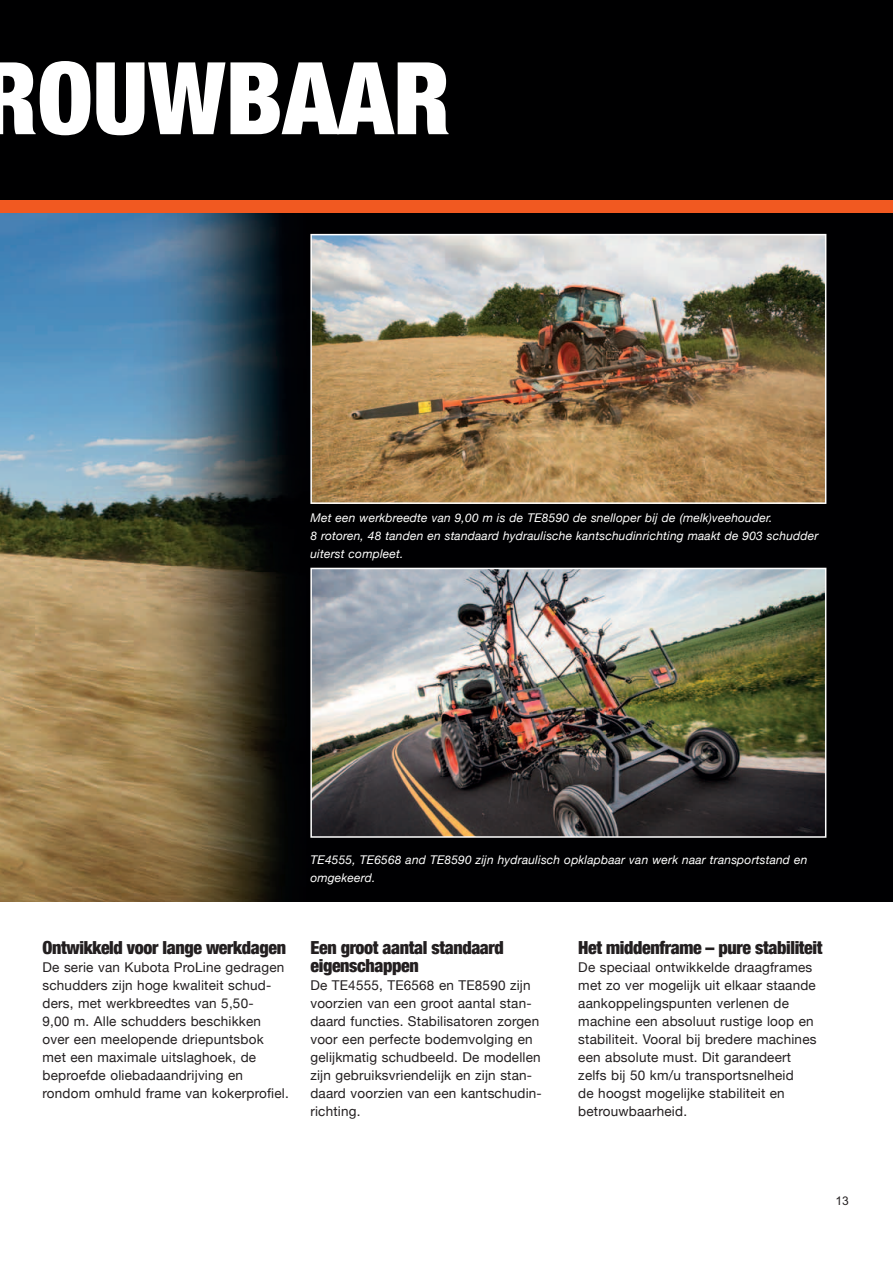
<style>
.page{position:relative;width:893px;height:1263px;background:#fff}
.page>*{position:absolute;margin:0;border:0;box-sizing:border-box;transform-origin:0 0}
.t1{font:900 condensed 100.5px "Helvetica Neue";color:#fff}
.t2{font:900 condensed 18px/18px "Helvetica Neue";letter-spacing:-.02em;color:#231f20}
.t3{font:13.5px/18px "Helvetica Neue";letter-spacing:.015em;color:#231f20}
.t4{font:italic 12px/18px "Helvetica Neue";letter-spacing:.015em;color:#fff}
.t5{font:12px "Arial";color:#231f20}
</style>
<div class="page">
<img style="left:0;top:213px;width:893px;height:688px">
<div style="left:0;top:0;width:893px;height:200px;background:#000001"></div>
<div style="left:0;top:200px;width:893px;height:13px;background:#f15921"></div>
<img style="left:313px;top:237px;width:510px;height:264px">
<div style="left:310px;top:234px;width:516px;height:270px;border:2px solid #fff"></div>
<img style="left:313px;top:571px;width:510px;height:264px">
<div style="left:310px;top:568px;width:516px;height:270px;border:2px solid #fff"></div>
<h1 class="t1" style="left:-20px;top:36px;width:174px">ROUWBAA</h1>
<h1 class="t1" style="left:393px;top:36px;width:59px">R</h1>
<p class="t4" style="left:310px;top:509px;width:509px">Met een werkbreedte van 9,00 m is de TE8590 de snelloper bij de (melk)veehouder.<br>8 rotoren, 48 tanden en standaard hydraulische kantschudinrichting maakt de 903 schudder uiterst compleet.</p>
<h2 class="t2" style="left:43px;top:938px;width:245px">Ontwikkeld voor lange werkdagen</h2>
<p class="t3" style="left:43px;top:958px;width:248px">De serie van Kubota ProLine gedragen schudders zijn hoge kwaliteit schud&shy;ders, met werkbreedtes van 5,50-<br>9,00 m. Alle schudders beschikken over een meelopende driepuntsbok met een maximale uitslaghoek, de beproefde oliebadaandrijving en rondom omhuld frame van kokerprofiel.</p>
<p class="t4" style="left:310px;top:851px;width:498px">TE4555, TE6568 and TE8590 zijn hydraulisch opklapbaar van werk naar transportstand en omgekeerd.</p>
<h2 class="t2" style="left:310px;top:938px;width:195px">Een groot aantal standaard eigenschappen</h2>
<p class="t3" style="left:310px;top:976px;width:233px">De TE4555, TE6568 en TE8590 zijn voorzien van een groot aantal stan&shy;daard functies. Stabilisatoren zorgen voor een perfecte bodemvolging en gelijkmatig schudbeeld. De modellen zijn gebruiksvriendelijk en zijn stan&shy;daard voorzien van een kantschudin&shy;richting.</p>
<h2 class="t2" style="left:578px;top:938px;width:246px">Het middenframe – pure stabiliteit</h2>
<p class="t3" style="left:578px;top:958px;width:240px">De speciaal ontwikkelde draagframes met zo ver mogelijk uit elkaar staande aankoppelingspunten verlenen de machine een absoluut rustige loop en stabiliteit. Vooral bij bredere machines een absolute must. Dit garandeert zelfs bij 50 km/u transportsnelheid<br>de hoogst mogelijke stabiliteit en betrouwbaarheid.</p>
<p class="t5" style="left:836px;top:1194px;width:15px">13</p>
</div>
